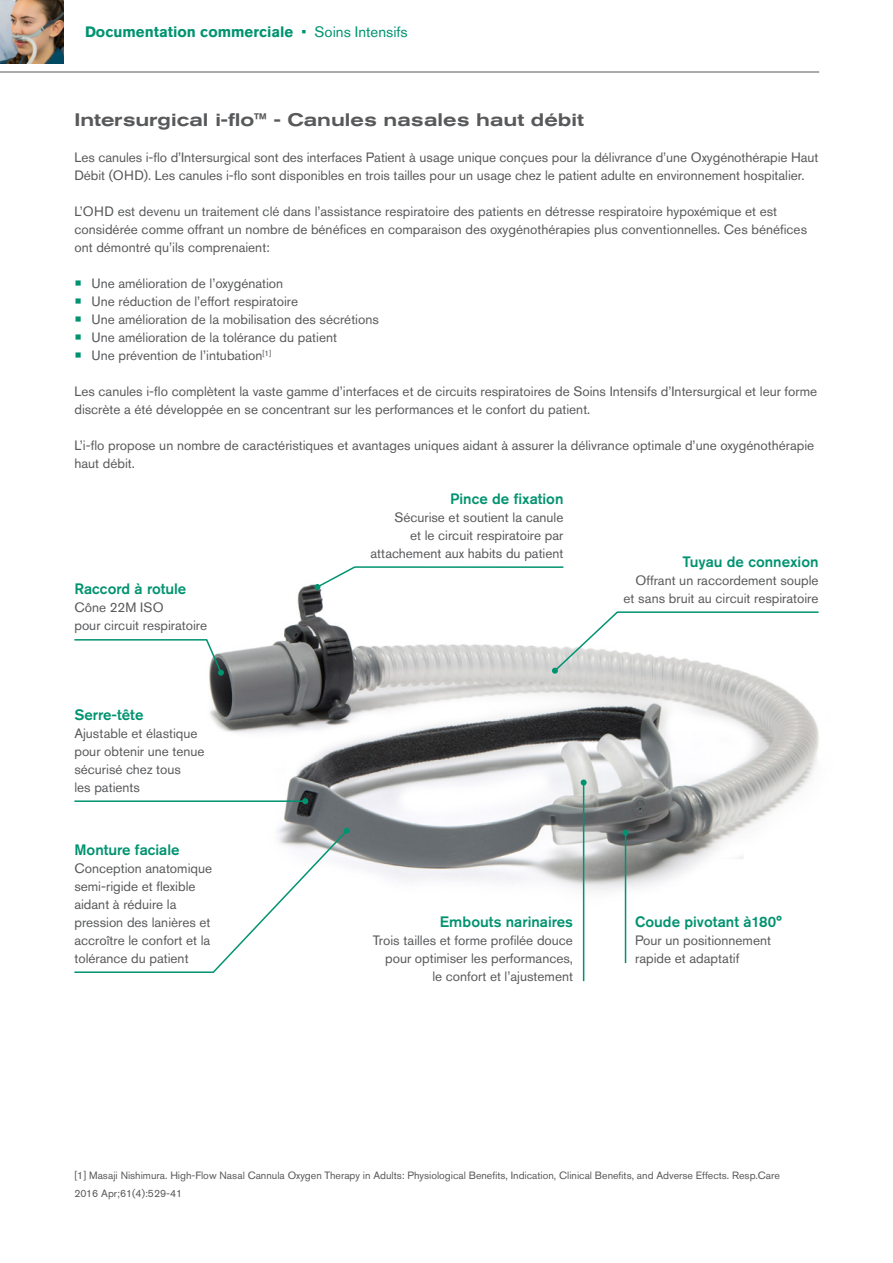
<style>
.page{position:relative;width:893px;height:1263px;background:#fff}
.page>*{position:absolute;margin:0;border:0;box-sizing:border-box;transform-origin:0 0}
.t1{font:500 expanded 18px "Akzidenz Grotesk Pro";color:#58595b}
.t2{font:500 15px "Akzidenz Grotesk Pro";color:#009370}
.t3{font:700 15px "Akzidenz Grotesk Pro";color:#009370}
.t4{font:13.5px/18px "Akzidenz Grotesk Pro";color:#58595b}
.t5{font:10.5px/18px "Akzidenz Grotesk Pro";color:#58595b}
.s1{font-weight:400}
.s2{font-size:22.5px;color:#009370}
</style>
<div class="page">
<img style="left:0;top:0;width:63px;height:63px">
<hr style="left:0;top:72px;width:819px;height:1px;background:#58595b">
<img style="left:209px;top:584px;width:610px;height:345px">
<svg style="left:552px;top:611px;width:267px;height:63px"></svg>
<hr style="left:583px;top:782px;width:1px;height:199px;background:#009370">
<svg style="left:581px;top:779px;width:6px;height:6px"></svg>
<hr style="left:625px;top:833px;width:1px;height:130px;background:#009370">
<svg style="left:622px;top:830px;width:6px;height:6px"></svg>
<svg style="left:314px;top:566px;width:251px;height:24px"></svg>
<svg style="left:74px;top:638px;width:150px;height:38px"></svg>
<hr style="left:74px;top:800px;width:231px;height:2px;background:#009370">
<svg style="left:302px;top:798px;width:6px;height:6px"></svg>
<svg style="left:74px;top:828px;width:276px;height:145px"></svg>
<p class="t3" style="left:85px;top:22px;width:324px">Documentation commerciale <span class="s1">• Soins Intensifs</span></p>
<h1 class="t1" style="left:74px;top:108px;width:511px">Intersurgical i-flo™ - Canules nasales haut débit</h1>
<p class="t4" style="left:74px;top:148px;width:746px">Les canules i-flo d’Intersurgical sont des interfaces Patient à usage unique conçues pour la délivrance d’une Oxygénothérapie Haut<br>Débit (OHD). Les canules i-flo sont disponibles en trois tailles pour un usage chez le patient adulte en environnement hospitalier.</p>
<p class="t4" style="left:74px;top:202px;width:734px">L’OHD est devenu un traitement clé dans l’assistance respiratoire des patients en détresse respiratoire hypoxémique et est considérée comme offrant un nombre de bénéfices en comparaison des oxygénothérapies plus conventionnelles. Ces bénéfices ont démontré qu’ils comprenaient:</p>
<p class="t4" style="left:74px;top:274px;width:210px"><span class="s2">•</span> Une amélioration de l’oxygénation</p>
<p class="t4" style="left:74px;top:292px;width:225px"><span class="s2">•</span> Une réduction de l’effort respiratoire</p>
<p class="t4" style="left:74px;top:310px;width:306px"><span class="s2">•</span> Une amélioration de la mobilisation des sécrétions</p>
<p class="t4" style="left:74px;top:328px;width:264px"><span class="s2">•</span> Une amélioration de la tolérance du patient</p>
<p class="t4" style="left:74px;top:346px;width:198px"><span class="s2">•</span> Une prévention de l’intubation<sup>[1]</sup></p>
<p class="t4" style="left:74px;top:382px;width:744px">Les canules i-flo complètent la vaste gamme d’interfaces et de circuits respiratoires de Soins Intensifs d’Intersurgical et leur forme discrète a été développée en se concentrant sur les performances et le confort du patient.</p>
<p class="t4" style="left:74px;top:436px;width:741px">L’i-flo propose un nombre de caractéristiques et avantages uniques aidant à assurer la délivrance optimale d’une oxygénothérapie haut débit.</p>
<p class="t2" style="left:74px;top:579px;width:113px">Raccord à rotule</p>
<p class="t4" style="left:74px;top:598px;width:134px">Cône 22M ISO<br>pour circuit respiratoire</p>
<p class="t2" style="left:74px;top:705px;width:71px">Serre-tête</p>
<p class="t4" style="left:74px;top:724px;width:132px">Ajustable et élastique pour obtenir une tenue sécurisé chez tous<br>les patients</p>
<p class="t2" style="left:74px;top:840px;width:107px">Monture faciale</p>
<p class="t4" style="left:74px;top:859px;width:139px">Conception anatomique semi-rigide et flexible aidant à réduire la pression des lanières et accroître le confort et la tolérance du patient</p>
<p class="t2" style="left:450px;top:489px;width:115px">Pince de fixation</p>
<p class="t4" style="left:370px;top:508px;width:194px;text-align:right">Sécurise et soutient la canule<br>et le circuit respiratoire par attachement aux habits du patient</p>
<p class="t2" style="left:682px;top:552px;width:138px">Tuyau de connexion</p>
<p class="t4" style="left:624px;top:571px;width:196px;text-align:right">Offrant un raccordement souple et sans bruit au circuit respiratoire</p>
<p class="t2" style="left:440px;top:912px;width:135px">Embouts narinaires</p>
<p class="t4" style="left:373px;top:931px;width:202px;text-align:right">Trois tailles et forme profilée douce pour optimiser les performances, le confort et l’ajustement</p>
<p class="t2" style="left:635px;top:912px;width:148px">Coude pivotant à180°</p>
<p class="t4" style="left:635px;top:931px;width:137px">Pour un positionnement rapide et adaptatif</p>
<p class="t5" style="left:74px;top:1166px;width:707px">[1] Masaji Nishimura. High-Flow Nasal Cannula Oxygen Therapy in Adults: Physiological Benefits, Indication, Clinical Benefits, and Adverse Effects. Resp.Care<br>2016 Apr;61(4):529-41</p>
</div>
